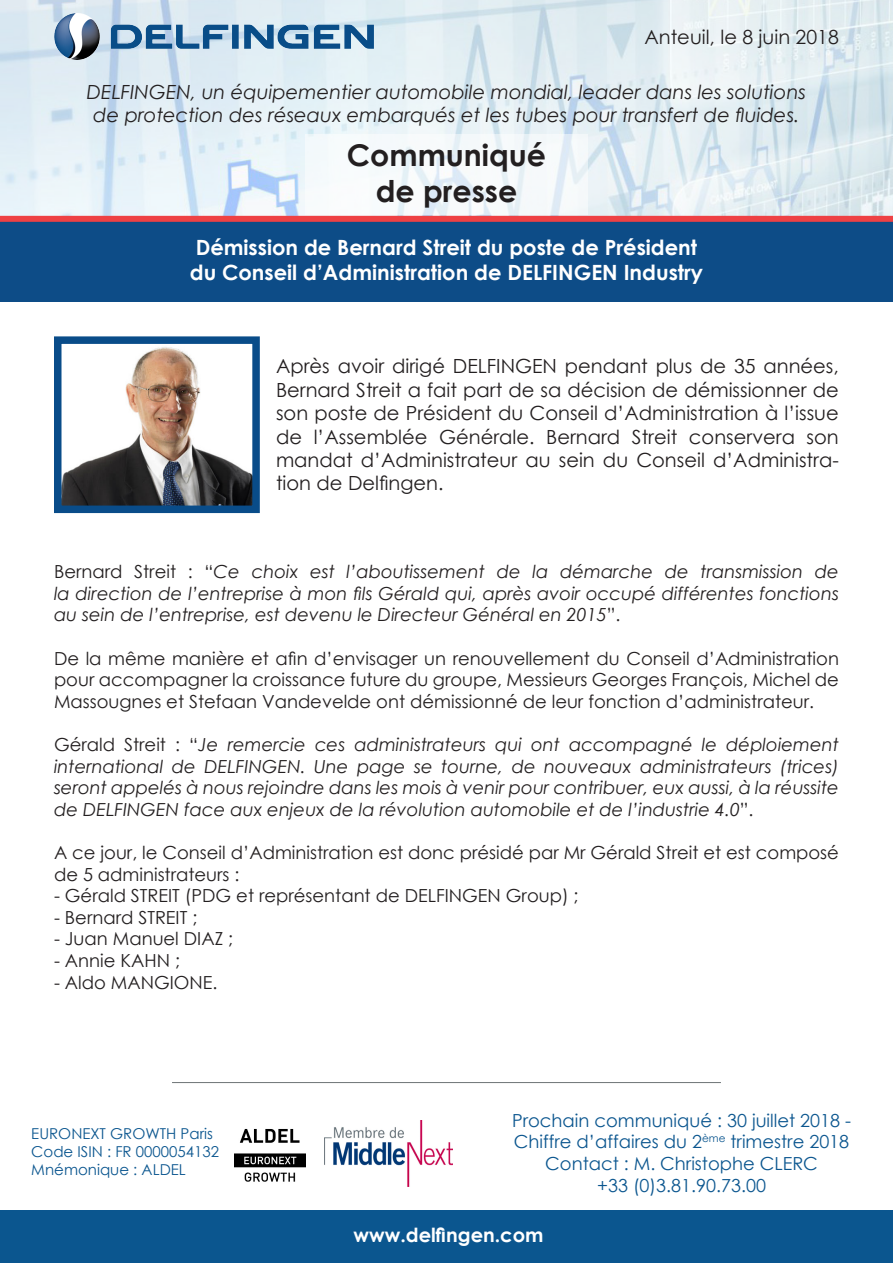
<style>
.page{position:relative;width:893px;height:1263px;background:#fff}
.page>*{position:absolute;margin:0;border:0;box-sizing:border-box;transform-origin:0 0}
.t1{font:700 30px "Century Gothic";color:#231f20}
.t2{font:700 21px/25.2px "Century Gothic";color:#fff}
.t3{font:19.5px/23.4px "Century Gothic";color:#231f20;text-align:justify}
.t4{font:italic 19.5px/23.4px "Century Gothic";color:#231f20;text-align:center}
.t5{font:700 19.5px "Century Gothic";color:#fff}
.t6{font:italic 18px/21.6px "Century Gothic";color:#231f20;text-align:justify}
.t7{font:18px/21.6px "Century Gothic";color:#231f20;text-align:justify}
.t8{font:18px/21.6px "Century Gothic";color:#0b568f}
.t9{font:15px "Century Gothic";color:#0b568f}
.s1{font-style:normal}
</style>
<div class="page">
<img style="left:0;top:0;width:893px;height:216px">
<svg style="left:305px;top:134px;width:283px;height:80px;fill:#f6fafb"></svg>
<img style="left:55px;top:14px;width:318px;height:45px">
<div style="left:0;top:222px;width:892px;height:80px;background:#0d4c87"></div>
<div style="left:0;top:216px;width:893px;height:6px;background:#ee4144"></div>
<img style="left:63px;top:347px;width:188px;height:157px">
<div style="left:54px;top:336px;width:206px;height:177px;border:8px solid #094c89"></div>
<img style="left:324px;top:1120px;width:128px;height:66px">
<img style="left:235px;top:1129px;width:70px;height:53px">
<div style="left:0;top:1210px;width:893px;height:53px;background:#0b568f"></div>
<hr style="left:172px;top:1082px;width:549px;height:1px;background:#6d7476">
<p class="t3" style="left:644px;top:25px;width:196px">Anteuil, le 8 juin 2018</p>
<p class="t4" style="left:87px;top:80px;width:721px">DELFINGEN, un équipementier automobile mondial, leader dans les solutions de protection des réseaux embarqués et les tubes pour transfert de fluides.</p>
<p class="t1" style="left:347px;top:133px;width:201px">Communiqué</p>
<p class="t1" style="left:376px;top:169px;width:143px">de presse</p>
<p class="t2" style="left:190px;top:234px;width:515px">Démission de Bernard Streit du poste de Président du Conseil d’Administration de DELFINGEN Industry</p>
<p class="t3" style="left:276px;top:354px;width:564px">Après avoir dirigé DELFINGEN pendant plus de 35 années, Bernard Streit a fait part de sa décision de démissionner de son poste de Président du Conseil d’Administration à l’issue de l’Assemblée Générale. Bernard Streit conservera son mandat d’Administrateur au sein du Conseil d’Administra&shy;tion de Delfingen.</p>
<p class="t6" style="left:54px;top:560px;width:786px"><span class="s1">Bernard Streit : “</span>Ce choix est l’aboutissement de la démarche de transmission de la direction de l’entreprise à mon fils Gérald qui, après avoir occupé différentes fonctions au sein de l’entreprise, est devenu le Directeur Général en 2015<span class="s1">”.</span></p>
<p class="t7" style="left:54px;top:647px;width:786px">De la même manière et afin d’envisager un renouvellement du Conseil d’Administration pour accompagner la croissance future du groupe, Messieurs Georges François, Michel de Massougnes et Stefaan Vandevelde ont démissionné de leur fonction d’administrateur.</p>
<p class="t6" style="left:54px;top:733px;width:786px"><span class="s1">Gérald Streit : “</span>Je remercie ces administrateurs qui ont accompagné le déploiement international de DELFINGEN. Une page se tourne, de nouveaux administrateurs (trices) seront appelés à nous rejoindre dans les mois à venir pour contribuer, eux aussi, à la réussite de DELFINGEN face aux enjeux de la révolution automobile et de l’industrie 4.0<span class="s1">”.</span></p>
<p class="t7" style="left:54px;top:841px;width:786px">A ce jour, le Conseil d’Administration est donc présidé par Mr Gérald Streit et est composé de 5 administrateurs :</p>
<p class="t7" style="left:54px;top:884px;width:526px">- Gérald STREIT (PDG et représentant de DELFINGEN Group) ;</p>
<p class="t7" style="left:54px;top:906px;width:145px">- Bernard STREIT ;</p>
<p class="t7" style="left:54px;top:928px;width:181px">- Juan Manuel DIAZ ;</p>
<p class="t7" style="left:54px;top:949px;width:128px">- Annie KAHN ;</p>
<p class="t7" style="left:54px;top:971px;width:165px">- Aldo MANGIONE.</p>
<p class="t9" style="left:31px;top:1123px;width:183px">EURONEXT GROWTH Paris</p>
<p class="t9" style="left:31px;top:1141px;width:189px">Code ISIN : FR 0000054132</p>
<p class="t9" style="left:31px;top:1159px;width:156px">Mnémonique : ALDEL</p>
<p class="t8" style="left:512px;top:1109px;width:340px">Prochain communiqué : 30 juillet 2018 -<br>Chiffre d’affaires du 2<sup>ème</sup> trimestre 2018</p>
<p class="t8" style="left:545px;top:1152px;width:274px">Contact : M. Christophe CLERC</p>
<p class="t8" style="left:597px;top:1174px;width:170px">+33 (0)3.81.90.73.00</p>
<p class="t5" style="left:354px;top:1220px;width:191px">www.delfingen.com</p>
</div>
